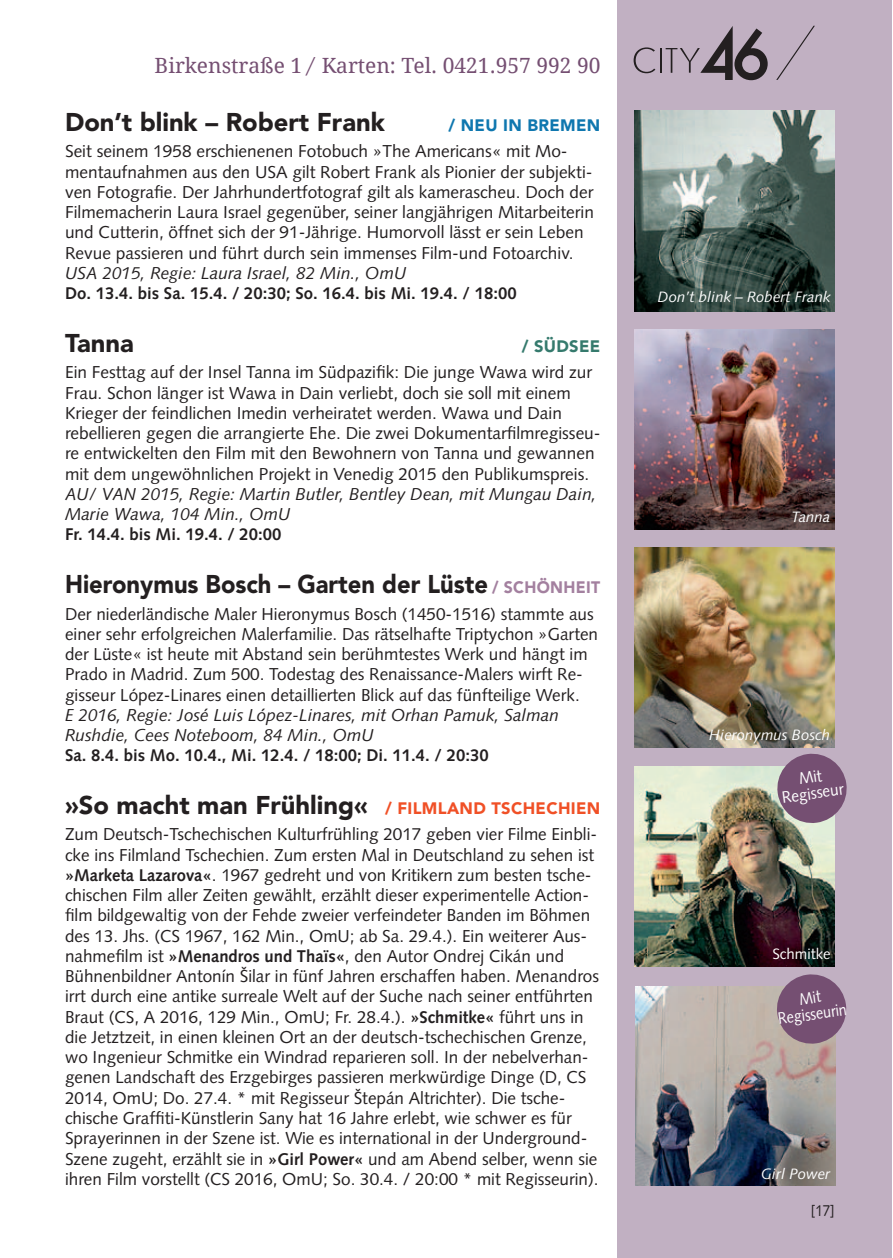
<style>
.page{position:relative;width:893px;height:1258px;background:#fff}
.page>*{position:absolute;margin:0;border:0;box-sizing:border-box;transform-origin:0 0}
.t1{font:900 25.5px "Avenir LT";color:#231f20}
.t2{font:900 25.5px "Avenir LT";color:#231f20;scale:.93 1}
.t3{font:21px "Droid Serif";color:#754f72}
.t4{font:17.25px/20.2px "Syntax";color:#231f20}
.t5{font:italic 17.25px/20.2px "Syntax";color:#231f20}
.t6{font:700 16.95px "Syntax";color:#231f20}
.t7{font:16.5px/16.5px "Syntax";color:#fff;text-align:center;scale:.87 1}
.t8{font:900 16.5px "Avenir LT";letter-spacing:.02em;color:#0f77af}
.t9{font:16.5px/16.5px "Syntax";color:#fff;text-align:center;scale:.93 1}
.t10{font:900 16.5px "Avenir LT";letter-spacing:.02em;color:#357a6d}
.t11{font:15.75px "Syntax";color:#231f20;scale:.85 1}
.t12{font:italic 15px "Syntax";color:#fff}
.t13{font:15px "Syntax";color:#fff}
.s1{font-style:italic}
.s2{font-size:16.5px;color:#a3809f}
.s3{font-size:16.5px;color:#f05026}
.s4{font-weight:700;font-size:16.95px}
</style>
<div class="page">
<div style="left:617px;top:1px;width:274px;height:1257px;background:#c1b0c2"></div>
<svg style="left:776px;top:26px;width:38px;height:54px"></svg>
<hr style="left:659px;top:48px;width:2px;height:25px;background:#231f20">
<svg style="left:633px;top:47px;width:22px;height:26px"></svg>
<svg style="left:665px;top:26px;width:102px;height:54px"></svg>
<img style="left:634px;top:766px;width:200px;height:200px">
<img style="left:634px;top:330px;width:200px;height:199px">
<img style="left:634px;top:111px;width:200px;height:200px">
<img style="left:634px;top:548px;width:200px;height:200px">
<img style="left:635px;top:986px;width:200px;height:199px">
<svg style="left:774px;top:974px;width:73px;height:72px;background:#8a6b85"></svg>
<svg style="left:775px;top:753px;width:72px;height:72px;background:#896c85"></svg>
<p class="t3" style="left:155px;top:54px;width:447px">Birkenstraße 1 <span class="s1">/</span> Karten: Tel. 0421.957 992 90</p>
<h1 class="t1" style="left:65px;top:106px;width:321px">Don’t blink – Robert Frank</h1>
<p class="t8" style="left:448px;top:115px;width:153px">/ NEU IN BREMEN</p>
<p class="t4" style="left:65px;top:141px;width:530px">Seit seinem 1958 erschienenen Fotobuch »The Americans« mit Mo&shy;mentaufnahmen aus den USA gilt Robert Frank als Pionier der subjekti&shy;ven Fotografie. Der Jahrhundertfotograf gilt als kamerascheu. Doch der Filmemacherin Laura Israel gegenüber, seiner langjährigen Mitarbeiterin und Cutterin, öffnet sich der 91-Jährige. Humorvoll lässt er sein Leben Revue passieren und führt durch sein immenses Film-und Fotoarchiv.</p>
<p class="t5" style="left:65px;top:263px;width:343px">USA 2015, Regie: Laura Israel, 82 Min., OmU</p>
<p class="t6" style="left:65px;top:284px;width:453px">Do. 13.4. bis Sa. 15.4. / 20:30; So. 16.4. bis Mi. 19.4. / 18:00</p>
<h1 class="t1" style="left:65px;top:327px;width:70px">Tanna</h1>
<p class="t10" style="left:522px;top:336px;width:80px">/ SÜDSEE</p>
<p class="t4" style="left:65px;top:362px;width:537px">Ein Festtag auf der Insel Tanna im Südpazifik: Die junge Wawa wird zur Frau. Schon länger ist Wawa in Dain verliebt, doch sie soll mit einem Krieger der feindlichen Imedin verheiratet werden. Wawa und Dain rebellieren gegen die arrangierte Ehe. Die zwei Dokumentarfilmregisseu&shy;re entwickelten den Film mit den Bewohnern von Tanna und gewannen mit dem ungewöhnlichen Projekt in Venedig 2015 den Publikumspreis.</p>
<p class="t5" style="left:65px;top:484px;width:533px">AU/ VAN 2015, Regie: Martin Butler, Bentley Dean, mit Mungau Dain,<br>Marie Wawa, 104 Min., OmU</p>
<p class="t6" style="left:65px;top:525px;width:218px">Fr. 14.4. bis Mi. 19.4. / 20:00</p>
<h1 class="t2" style="left:65px;top:568px;width:577px">Hieronymus Bosch – Garten der Lüste <span class="s2">/ SCHÖNHEIT</span></h1>
<p class="t4" style="left:65px;top:603px;width:534px">Der niederländische Maler Hieronymus Bosch (1450-1516) stammte aus einer sehr erfolgreichen Malerfamilie. Das rätselhafte Triptychon »Garten der Lüste« ist heute mit Abstand sein berühmtestes Werk und hängt im Prado in Madrid. Zum 500. Todestag des Renaissance-Malers wirft Re&shy;gisseur López-Linares einen detaillierten Blick auf das fünfteilige Werk.</p>
<p class="t5" style="left:65px;top:705px;width:495px">E 2016, Regie: José Luis López-Linares, mit Orhan Pamuk, Salman<br>Rushdie, Cees Noteboom, 84 Min., OmU</p>
<p class="t6" style="left:65px;top:746px;width:425px">Sa. 8.4. bis Mo. 10.4., Mi. 12.4. / 18:00; Di. 11.4. / 20:30</p>
<h1 class="t1" style="left:65px;top:789px;width:536px">»So macht man Frühling« <span class="s3">/ FILMLAND TSCHECHIEN</span></h1>
<p class="t4" style="left:65px;top:824px;width:535px">Zum Deutsch-Tschechischen Kulturfrühling 2017 geben vier Filme Einbli&shy;cke ins Filmland Tschechien. Zum ersten Mal in Deutschland zu sehen ist <span class="s4">»Marketa Lazarova«</span>. 1967 gedreht und von Kritikern zum besten tsche&shy;chischen Film aller Zeiten gewählt, erzählt dieser experimentelle Action&shy;film bildgewaltig von der Fehde zweier verfeindeter Banden im Böhmen des 13. Jhs. (CS 1967, 162 Min., OmU; ab Sa. 29.4.). Ein weiterer Aus&shy;nahmefilm ist <span class="s4">»Menandros und Thaïs«</span>, den Autor Ondrej Cikán und Bühnenbildner Antonín Šilar in fünf Jahren erschaffen haben. Menandros irrt durch eine antike surreale Welt auf der Suche nach seiner entführten Braut (CS, A 2016, 129 Min., OmU; Fr. 28.4.). <span class="s4">»Schmitke«</span> führt uns in die Jetztzeit, in einen kleinen Ort an der deutsch-tschechischen Grenze, wo Ingenieur Schmitke ein Windrad reparieren soll. In der nebelverhan&shy;genen Landschaft des Erzgebirges passieren merkwürdige Dinge (D, CS 2014, OmU; Do. 27.4. * mit Regisseur Štepán Altrichter). Die tsche&shy;chische Graffiti-Künstlerin Sany hat 16 Jahre erlebt, wie schwer es für Sprayerinnen in der Szene ist. Wie es international in der Underground-Szene zugeht, erzählt sie in <span class="s4">»Girl Power«</span> und am Abend selber, wenn sie ihren Film vorstellt (CS 2016, OmU; So. 30.4. / 20:00 * mit Regisseurin).</p>
<p class="t12" style="left:658px;top:288px;width:174px">Don’t blink – Robert Frank</p>
<p class="t12" style="left:791px;top:508px;width:40px">Tanna</p>
<p class="t12" style="left:709px;top:726px;width:122px">Hieronymus Bosch</p>
<p class="t9" style="left:778px;top:773px;width:68px;rotate:-8deg">Mit<br>Regisseur</p>
<p class="t13" style="left:772px;top:945px;width:60px">Schmitke</p>
<p class="t7" style="left:774px;top:994px;width:81px;rotate:-8deg">Mit<br>Regisseurin</p>
<p class="t12" style="left:761px;top:1164px;width:71px">Girl Power</p>
<p class="t11" style="left:810px;top:1201px;width:30px">[17]</p>
</div>
